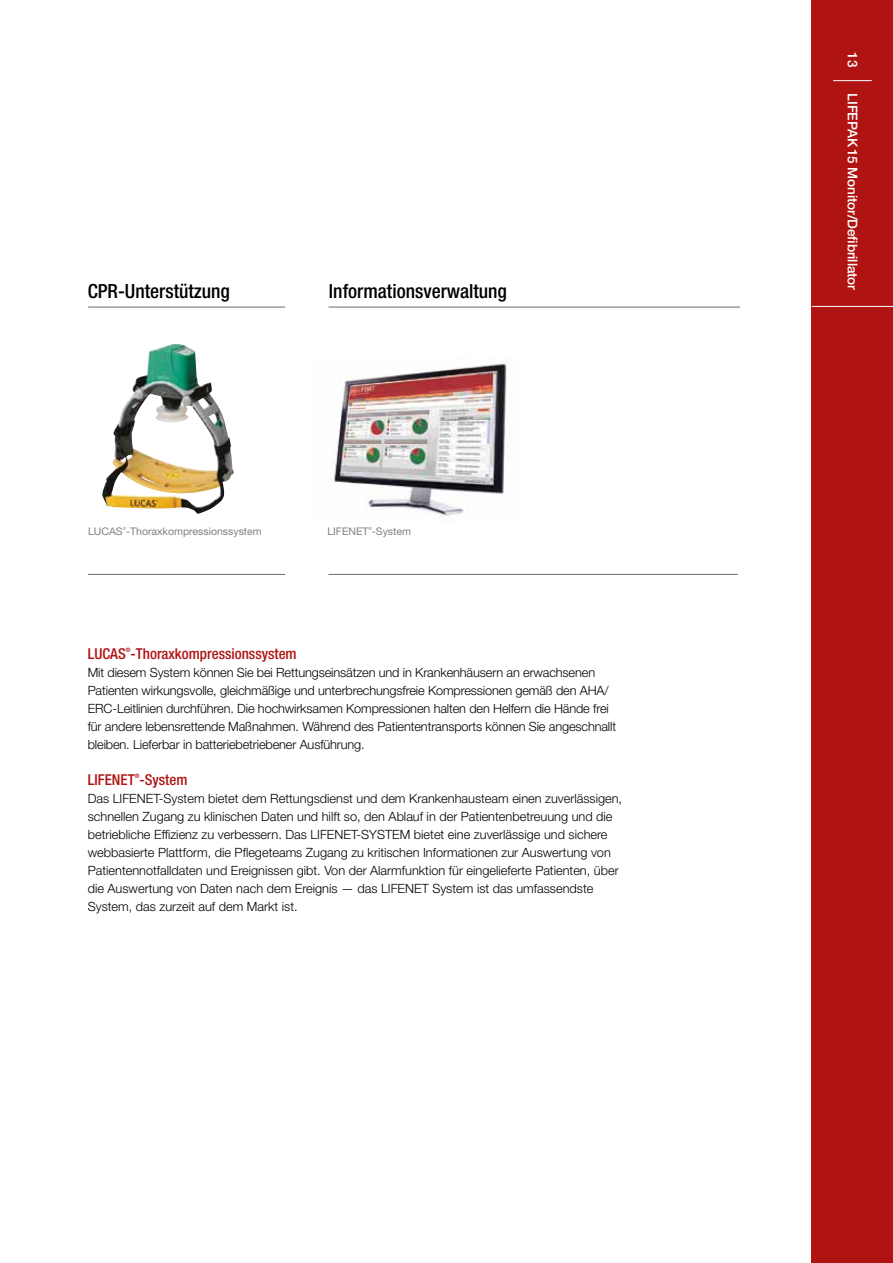
<style>
.page{position:relative;width:893px;height:1263px;background:#fff}
.page>*{position:absolute;margin:0;border:0;box-sizing:border-box;transform-origin:0 0}
.t1{font:500 condensed 19.5px "Helvetica Neue LT Std";color:#000}
.t2{font:500 condensed 15px "Helvetica Neue LT Std";color:#af1413}
.t3{font:500 13.5px "Helvetica Neue LT Std";letter-spacing:-.01em;color:#fff}
.t4{font:300 12.75px/18px "Helvetica Neue LT Std";color:#000}
.t5{font:10.5px "Helvetica Neue LT Std";color:#7f8181}
.t6{font:500 condensed 6px "Helvetica Neue LT Std";color:#af1413}
.t7{font:4.2px "Helvetica Neue LT Std";color:#7f8181}
</style>
<div class="page">
<div style="left:812px;top:0;width:81px;height:1263px;background:#af1413"></div>
<hr style="left:812px;top:306px;width:81px;height:1px;background:#fff">
<img style="left:102px;top:344px;width:132px;height:170px">
<hr style="left:88px;top:307px;width:197px;height:1px;background:#6a6c6c">
<hr style="left:329px;top:307px;width:411px;height:1px;background:#6a6c6c">
<img style="left:334px;top:358px;width:173px;height:164px">
<hr style="left:833px;top:80px;width:39px;height:1px;background:#fff">
<hr style="left:88px;top:574px;width:197px;height:1px;background:#6a6c6c">
<hr style="left:329px;top:574px;width:409px;height:1px;background:#6a6c6c">
<h1 class="t1" style="left:88px;top:280px;width:144px">CPR-Unterstützung</h1>
<h1 class="t1" style="left:329px;top:280px;width:179px">Informationsverwaltung</h1>
<p class="t7" style="left:123px;top:526px;width:5px">®</p>
<p class="t5" style="left:327px;top:525px;width:85px">LIFENET -System</p>
<p class="t7" style="left:368px;top:526px;width:5px">®</p>
<p class="t5" style="left:88px;top:525px;width:175px">LUCAS -Thoraxkompressionssystem</p>
<p class="t6" style="left:126px;top:646px;width:6px">®</p>
<p class="t4" style="left:88px;top:663px;width:530px">Mit diesem System können Sie bei Rettungseinsätzen und in Krankenhäusern an erwachsenen Patienten wirkungsvolle, gleichmäßige und unterbrechungsfreie Kompressionen gemäß den AHA/ ERC-Leitlinien durchführen. Die hochwirksamen Kompressionen halten den Helfern die Hände frei für andere lebensrettende Maßnahmen. Während des Patiententransports können Sie angeschnallt bleiben. Lieferbar in batteriebetriebener Ausführung.</p>
<p class="t2" style="left:88px;top:770px;width:101px">LIFENET -System</p>
<p class="t2" style="left:88px;top:644px;width:210px">LUCAS -Thoraxkompressionssystem</p>
<p class="t6" style="left:135px;top:772px;width:6px">®</p>
<p class="t4" style="left:88px;top:789px;width:536px">Das LIFENET-System bietet dem Rettungsdienst und dem Krankenhausteam einen zuverlässigen, schnellen Zugang zu klinischen Daten und hilft so, den Ablauf in der Patientenbetreuung und die betriebliche Effizienz zu verbessern. Das LIFENET-SYSTEM bietet eine zuverlässige und sichere webbasierte Plattform, die Pflegeteams Zugang zu kritischen Informationen zur Auswertung von Patientennotfalldaten und Ereignissen gibt. Von der Alarmfunktion für eingelieferte Patienten, über die Auswertung von Daten nach dem Ereignis — das LIFENET System ist das umfassendste System, das zurzeit auf dem Markt ist.</p>
<p class="t3" style="left:860px;top:52px;width:16px;rotate:90deg">13</p>
<p class="t3" style="left:860px;top:93px;width:198px;rotate:90deg">LIFEPAK 15 Monitor/Defibrillator</p>
</div>
